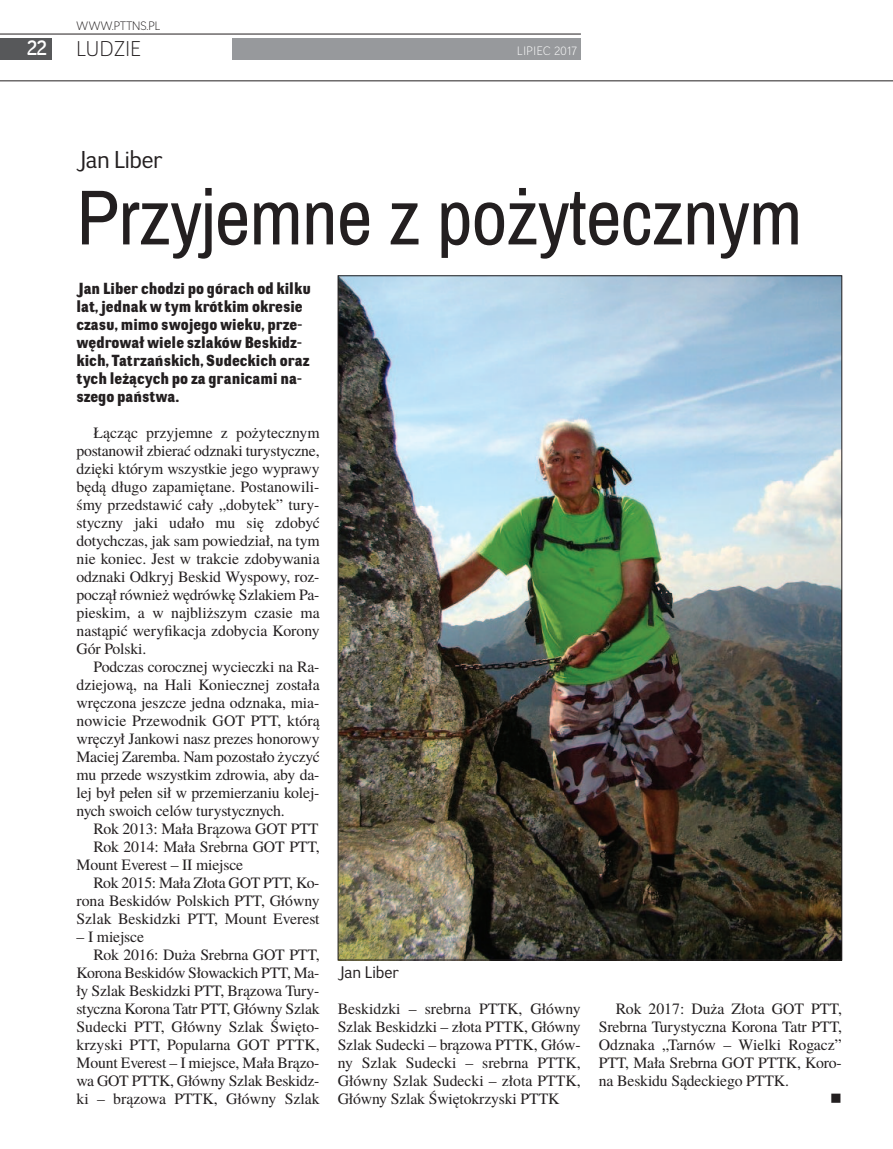
<style>
.page{position:relative;width:893px;height:1149px;background:#fff}
.page>*{position:absolute;margin:0;border:0;box-sizing:border-box;transform-origin:0 0}
.t1{font:78px "Archivo Narrow";letter-spacing:-.01em;color:#231f20}
.t2{font:24px "Negotiate Bk";letter-spacing:-.015em;color:#231f20}
.t3{font:21px "Negotiate Lt";letter-spacing:.025em;color:#231f20}
.t4{font:21px "Negotiate Rg";color:#fff}
.t5{font:16.5px "Negotiate Bk";color:#231f20}
.t6{font:15.75px/18px "Te X Gyre Termes";letter-spacing:-.01em;color:#231f20;text-align:justify}
.t7{font:15.75px/18px "Negotiate Hv";color:#231f20}
.t8{font:15.75px "Wingdings";color:#231f20}
.t9{font:12px "Negotiate Lt";color:#231f20}
.t10{font:12px "Negotiate Lt";letter-spacing:.05em;color:#fff}
</style>
<div class="page">
<div style="left:233px;top:38px;width:348px;height:21px;background:#97999c"></div>
<div style="left:0;top:38px;width:51px;height:22px;background:#57585a"></div>
<hr style="left:0;top:34px;width:581px;height:1px;background:#231f20">
<hr style="left:0;top:81px;width:893px;height:1px;background:#231f20">
<img style="left:340px;top:277px;width:500px;height:680px">
<p class="t9" style="left:77px;top:21px;width:85px">WWW.PTTNS.PL</p>
<h3 class="t4" style="left:27px;top:40px;width:21px">22</h3>
<h3 class="t3" style="left:77px;top:41px;width:66px">LUDZIE</h3>
<p class="t10" style="left:517px;top:46px;width:61px">LIPIEC 2017</p>
<h2 class="t2" style="left:77px;top:150px;width:88px">Jan Li ber</h2>
<h1 class="t1" style="left:77px;top:171px;width:727px">Przy jem ne z po ży tecz nym</h1>
<p class="t7" style="left:77px;top:281px;width:236px">Jan Li ber cho dzi po gó rach od kil ku lat, jed nak w tym krót kim okre sie cza su, mi mo swo je go wie ku, prze - wę dro wał wie le szla ków Be skidz - kich, Ta trzań skich, Su dec kich oraz tych le żą cych po za gra ni ca mi na - sze go pań stwa.</p>
<p class="t6" style="left:77px;top:425px;width:245px;text-indent:17px">Łą cząc przy jem ne z po ży tecz nym po sta no wił zbie rać od zna ki tu ry stycz ne, dzię ki któ rym wszyst kie je go wy pra wy bę dą dłu go za pa mię ta ne. Po sta no wi li - śmy przed sta wić ca ły „do by tek” tu ry - stycz ny ja ki uda ło mu się zdo być do tych czas, jak sam po wie dział, na tym nie ko niec. Jest w trak cie zdo by wa nia od zna ki Od kryj Be skid Wy spo wy, roz - po czął rów nież wę drów kę Szla kiem Pa - pie skim, a w naj bli ższym cza sie ma na stą pić we ry fi ka cja zdo by cia Ko ro ny Gór Pol ski.</p>
<p class="t6" style="left:77px;top:659px;width:245px;text-indent:17px">Pod czas co rocz nej wy ciecz ki na Ra - dzie jo wą, na Ha li Ko niecz nej zo sta ła wrę czo na jesz cze jed na od zna ka, mia - no wi cie Prze wod nik GOT PTT, któ rą wrę czył Jan ko wi nasz pre zes ho no ro wy Ma ciej Za rem ba. Nam po zo sta ło ży czyć mu przede wszyst kim zdro wia, aby da - lej był pe łen sił w prze mie rza niu ko lej - nych swo ich ce lów tu ry stycz nych.</p>
<p class="t6" style="left:94px;top:821px;width:227px">Rok 2013: Ma ła Brą zo wa GOT PTT</p>
<p class="t6" style="left:94px;top:839px;width:228px">Rok 2014: Ma ła Srebr na GOT PTT,</p>
<p class="t6" style="left:77px;top:857px;width:168px">Mo unt Eve rest – II miej sce</p>
<p class="t6" style="left:94px;top:875px;width:227px">Rok 2015: Ma ła Zło ta GOT PTT, Ko -</p>
<p class="t6" style="left:77px;top:893px;width:245px">ro na Be ski dów Pol skich PTT, Głów ny</p>
<p class="t6" style="left:77px;top:911px;width:245px">Szlak Be skidz ki PTT, Mo unt Eve rest</p>
<p class="t6" style="left:77px;top:929px;width:69px">– I miej sce</p>
<p class="t6" style="left:94px;top:947px;width:228px">Rok 2016: Du ża Srebr na GOT PTT,</p>
<p class="t6" style="left:77px;top:965px;width:244px">Ko ro na Be ski dów Sło wac kich PTT, Ma -</p>
<p class="t6" style="left:77px;top:983px;width:244px">ły Szlak Be skidz ki PTT, Brą zo wa Tu ry -</p>
<p class="t6" style="left:77px;top:1001px;width:245px">stycz na Ko ro na Tatr PTT, Głów ny Szlak</p>
<p class="t6" style="left:77px;top:1019px;width:244px">Su dec ki PTT, Głów ny Szlak Świę to -</p>
<p class="t6" style="left:77px;top:1037px;width:245px">krzy ski PTT, Po pu lar na GOT PTTK,</p>
<p class="t6" style="left:77px;top:1055px;width:244px">Mo unt Eve rest – I miej sce, Ma ła Brą zo -</p>
<p class="t6" style="left:77px;top:1073px;width:244px">wa GOT PTTK, Głów ny Szlak Be skidz -</p>
<p class="t6" style="left:77px;top:1091px;width:245px">ki – brą zo wa PTTK, Głów ny Szlak</p>
<p class="t5" style="left:338px;top:965px;width:63px">Jan Li ber</p>
<p class="t6" style="left:338px;top:1001px;width:245px">Be skidz ki – srebr na PTTK, Głów ny Szlak Be skidz ki – zło ta PTTK, Głów ny Szlak Su dec ki – brą zo wa PTTK, Głów - ny Szlak Su dec ki – srebr na PTTK, Głów ny Szlak Su dec ki – zło ta PTTK, Głów ny Szlak Świę to krzy ski PTTK</p>
<p class="t6" style="left:599px;top:1001px;width:245px;text-indent:17px">Rok 2017: Du ża Zło ta GOT PTT, Srebr na Tu ry stycz na Ko ro na Tatr PTT, Od zna ka „Tar nów – Wiel ki Ro gacz” PTT, Ma ła Srebr na GOT PTTK, Ko ro - na Be ski du Są dec kie go PTTK.</p>
<p class="t8" style="left:830px;top:1089px;width:13px">■</p>
</div>
